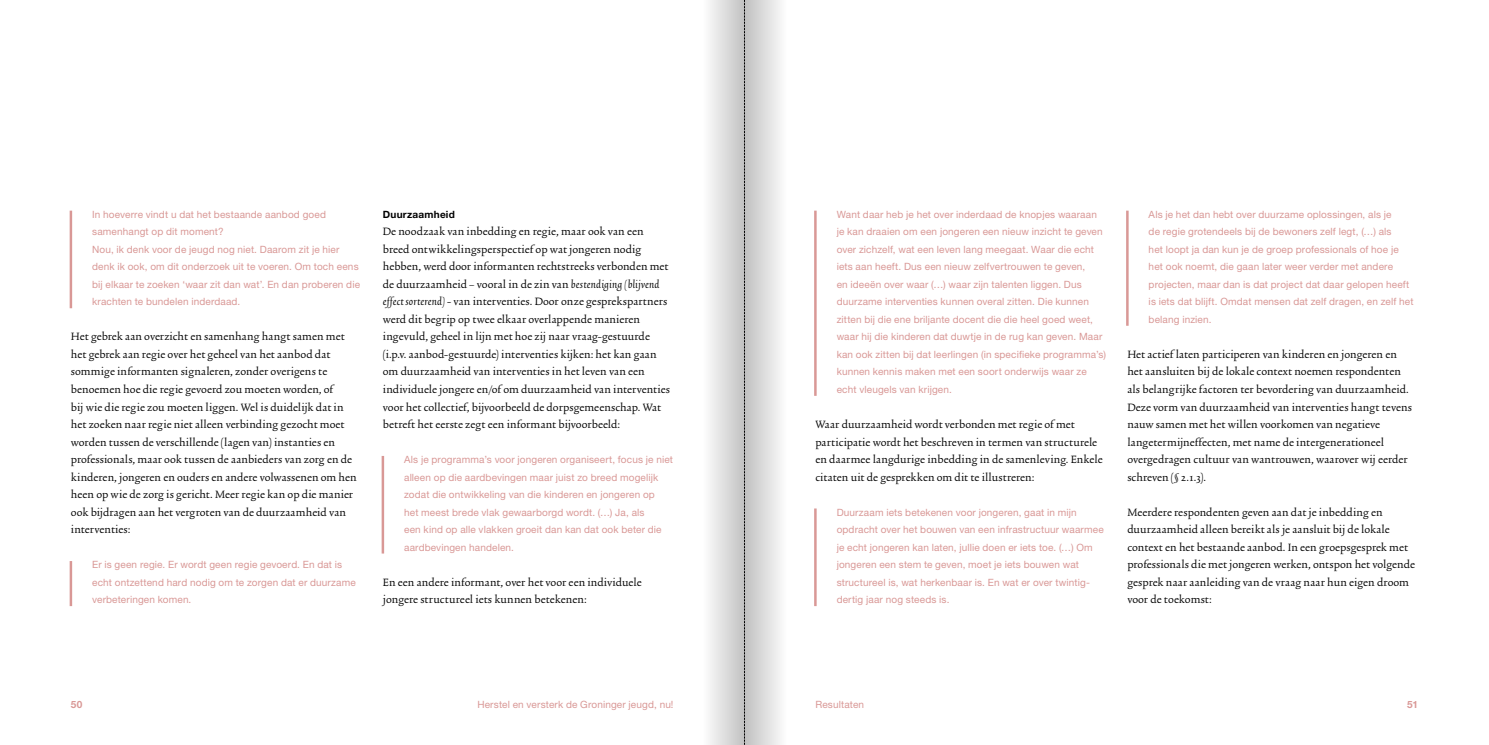
<style>
.page{position:relative;width:1489px;height:745px;background:#fff}
.page>*{position:absolute;margin:0;border:0;box-sizing:border-box;transform-origin:0 0}
.t1{font:expanded 12.5px/17.5px "Trinite No 2";letter-spacing:.01em;color:#000}
.t2{font:10px/17.5px "Helvetica Neue LT Std";letter-spacing:.015em;color:#d99896}
.t3{font:700 10px "Helvetica Neue LT Std";letter-spacing:.025em;color:#000}
.t4{font:700 10px "Helvetica Neue LT Std";color:#d99896}
.s1{font-style:italic;font-stretch:normal}
</style>
<div class="page">
<hr style="left:70px;top:210px;width:2px;height:98px;background:#d99896">
<hr style="left:70px;top:560px;width:2px;height:45px;background:#d99896">
<hr style="left:381px;top:455px;width:3px;height:98px;background:#d99896">
<hr style="left:814px;top:210px;width:2px;height:185px;background:#d99896">
<hr style="left:814px;top:508px;width:2px;height:97px;background:#d99896">
<hr style="left:1126px;top:210px;width:2px;height:115px;background:#d99896">
<div style="left:744px;top:0;width:43px;height:744px;background:linear-gradient(to right,#bfbfbf,#fefefe)"></div>
<div style="left:702px;top:0;width:42px;height:744px;background:linear-gradient(to right,#fff,#c4c4c4)"></div>
<svg style="left:744px;top:0;width:1px;height:744px"></svg>
<p class="t2" style="left:92px;top:205px;width:269px">In hoeverre vindt u dat het bestaande aanbod goed samenhangt op dit moment?<br>Nou, ik denk voor de jeugd nog niet. Daarom zit je hier denk ik ook, om dit onderzoek uit te voeren. Om toch eens bij elkaar te zoeken ‘waar zit dan wat’. En dan proberen die krachten te bundelen inderdaad.</p>
<p class="t1" style="left:71px;top:328px;width:287px">Het gebrek aan overzicht en samenhang hangt samen met het gebrek aan regie over het geheel van het aanbod dat sommige informanten signaleren, zonder overigens te benoemen hoe die regie gevoerd zou moeten worden, of<br>bij wie die regie zou moeten liggen. Wel is duidelijk dat in het zoeken naar regie niet alleen verbinding gezocht moet worden tussen de verschillende (lagen van) instanties en professionals, maar ook tussen de aanbieders van zorg en de kinderen, jongeren en ouders en andere volwassenen om hen heen op wie de zorg is gericht. Meer regie kan op die manier ook bijdragen aan het vergroten van de duurzaamheid van interventies:</p>
<p class="t2" style="left:92px;top:555px;width:265px">Er is geen regie. Er wordt geen regie gevoerd. En dat is echt ontzettend hard nodig om te zorgen dat er duurzame verbeteringen komen.</p>
<p class="t3" style="left:383px;top:208px;width:73px">Duurzaamheid</p>
<p class="t1" style="left:383px;top:223px;width:289px">De noodzaak van inbedding en regie, maar ook van een breed ontwikkelingsperspectief op wat jongeren nodig hebben, werd door informanten rechtstreeks verbonden met de duurzaamheid – vooral in de zin van <span class="s1">bestendiging (blijvend effect sorterend)</span> - van interventies. Door onze gesprekspartners werd dit begrip op twee elkaar overlappende manieren ingevuld, geheel in lijn met hoe zij naar vraag-gestuurde (i.p.v. aanbod-gestuurde) interventies kijken: het kan gaan om duurzaamheid van interventies in het leven van een individuele jongere en/of om duurzaamheid van interventies voor het collectief, bijvoorbeeld de dorpsgemeenschap. Wat betreft het eerste zegt een informant bijvoorbeeld:</p>
<p class="t2" style="left:404px;top:450px;width:270px">Als je programma’s voor jongeren organiseert, focus je niet alleen op die aardbevingen maar juist zo breed mogelijk zodat die ontwikkeling van die kinderen en jongeren op<br>het meest brede vlak gewaarborgd wordt. (…) Ja, als<br>een kind op alle vlakken groeit dan kan dat ook beter die aardbevingen handelen.</p>
<p class="t1" style="left:383px;top:573px;width:260px">En een andere informant, over het voor een individuele jongere structureel iets kunnen betekenen:</p>
<p class="t2" style="left:836px;top:205px;width:271px">Want daar heb je het over inderdaad de knopjes waaraan je kan draaien om een jongeren een nieuw inzicht te geven over zichzelf, wat een leven lang meegaat. Waar die echt iets aan heeft. Dus een nieuw zelfvertrouwen te geven,<br>en ideeën over waar (…) waar zijn talenten liggen. Dus duurzame interventies kunnen overal zitten. Die kunnen zitten bij die ene briljante docent die die heel goed weet, waar hij die kinderen dat duwtje in de rug kan geven. Maar kan ook zitten bij dat leerlingen (in specifieke programma’s) kunnen kennis maken met een soort onderwijs waar ze echt vleugels van krijgen.</p>
<p class="t1" style="left:815px;top:416px;width:289px">Waar duurzaamheid wordt verbonden met regie of met participatie wordt het beschreven in termen van structurele en daarmee langdurige inbedding in de samenleving. Enkele citaten uit de gesprekken om dit te illustreren:</p>
<p class="t2" style="left:836px;top:503px;width:268px">Duurzaam iets betekenen voor jongeren, gaat in mijn opdracht over het bouwen van een infrastructuur waarmee je echt jongeren kan laten, jullie doen er iets toe. (…) Om jongeren een stem te geven, moet je iets bouwen wat structureel is, wat herkenbaar is. En wat er over twintig&shy;dertig jaar nog steeds is.</p>
<p class="t2" style="left:1148px;top:205px;width:266px">Als je het dan hebt over duurzame oplossingen, als je<br>de regie grotendeels bij de bewoners zelf legt, (…) als<br>het loopt ja dan kun je de groep professionals of hoe je het ook noemt, die gaan later weer verder met andere projecten, maar dan is dat project dat daar gelopen heeft is iets dat blijft. Omdat mensen dat zelf dragen, en zelf het belang inzien.</p>
<p class="t1" style="left:1127px;top:346px;width:286px">Het actief laten participeren van kinderen en jongeren en het aansluiten bij de lokale context noemen respondenten als belangrijke factoren ter bevordering van duurzaamheid.<br>Deze vorm van duurzaamheid van interventies hangt tevens nauw samen met het willen voorkomen van negatieve langetermijneffecten, met name de intergenerationeel overgedragen cultuur van wantrouwen, waarover wij eerder schreven (§ 2.1.3).</p>
<p class="t1" style="left:1127px;top:503px;width:289px">Meerdere respondenten geven aan dat je inbedding en duurzaamheid alleen bereikt als je aansluit bij de lokale context en het bestaande aanbod. In een groepsgesprek met professionals die met jongeren werken, ontspon het volgende gesprek naar aanleiding van de vraag naar hun eigen droom voor de toekomst:</p>
<p class="t4" style="left:71px;top:698px;width:13px">50</p>
<p class="t2" style="left:477px;top:695px;width:198px">Herstel en versterk de Groninger jeugd, nu!</p>
<p class="t2" style="left:815px;top:695px;width:50px">Resultaten</p>
<p class="t4" style="left:1406px;top:698px;width:12px">51</p>
</div>
